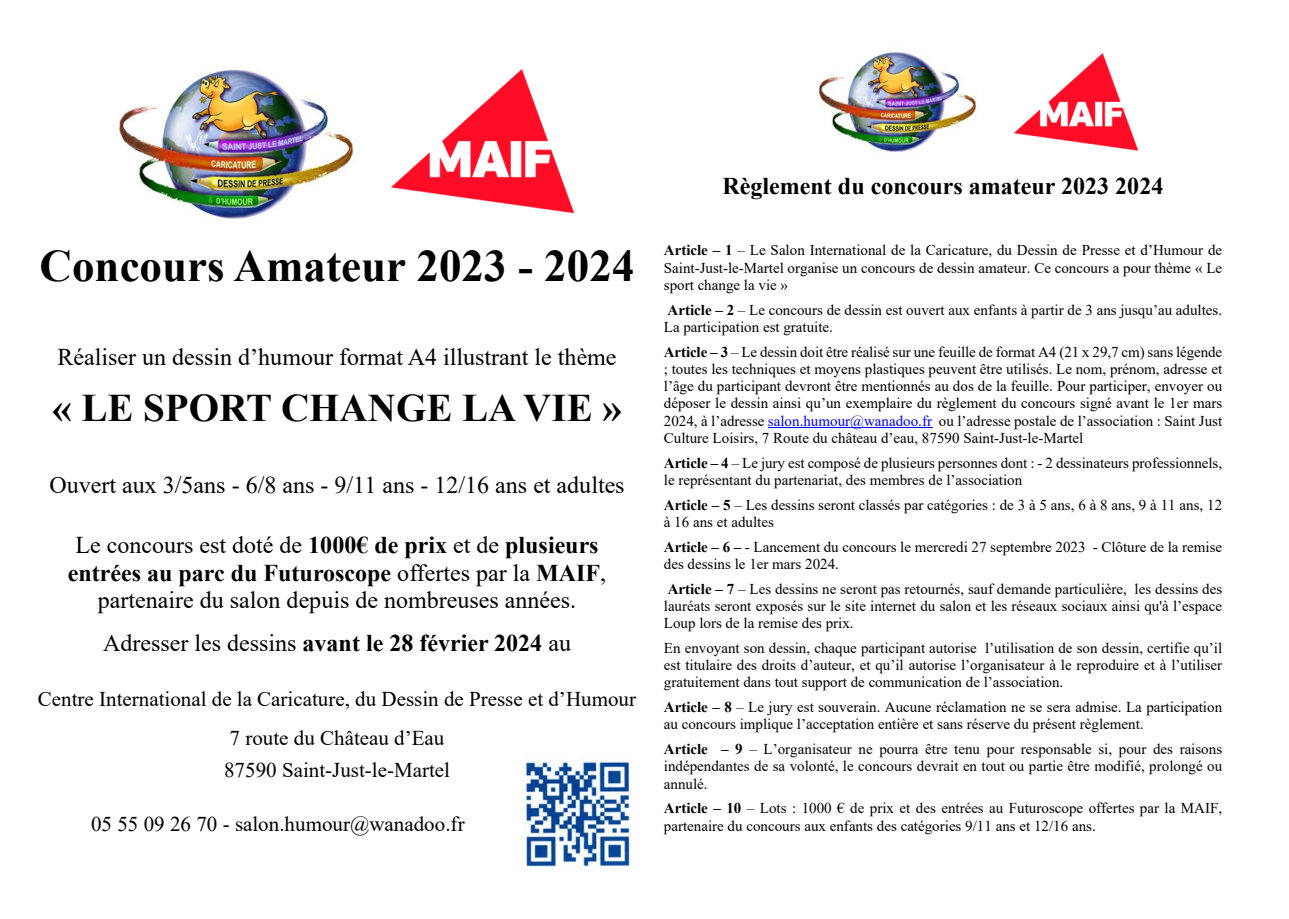
<style>
.page{position:relative;width:1289px;height:919px;background:#fff}
.page>*{position:absolute;margin:0;border:0;box-sizing:border-box;transform-origin:0 0}
.t1{font:700 45px "Times New Roman";color:#000}
.t2{font:700 39px "Times New Roman";color:#000}
.t3{font:24px/27.6px "Times New Roman";color:#000;text-align:center}
.t4{font:700 24px "Times New Roman";color:#000}
.t5{font:21px/39.2px "Times New Roman";color:#000;text-align:center}
.t6{font:15px/17.2px "Times New Roman";color:#000}
.s1{font-weight:700}
.s2{color:#00f}
</style>
<div class="page">
<img style="left:391px;top:69px;width:184px;height:145px">
<hr style="left:768px;top:427px;width:164px;height:1px;background:#00f">
<img style="left:118px;top:69px;width:236px;height:150px">
<img style="left:818px;top:52px;width:159px;height:100px">
<img style="left:1013px;top:53px;width:126px;height:98px">
<img style="left:522px;top:754px;width:108px;height:115px">
<h1 class="t1" style="left:39px;top:251px;width:596px">Concours Amateur 2023 - 2024</h1>
<h3 class="t3" style="left:57px;top:345px;width:560px">Réaliser un dessin d’humour format A4 illustrant le thème</h3>
<h2 class="t2" style="left:52px;top:394px;width:571px">« LE SPORT CHANGE LA VIE »</h2>
<h3 class="t3" style="left:49px;top:473px;width:576px">Ouvert aux 3/5ans - 6/8 ans - 9/11 ans - 12/16 ans et adultes</h3>
<h3 class="t3" style="left:68px;top:533px;width:540px">Le concours est doté de <span class="s1">1000€ de prix</span> et de <span class="s1">plusieurs entrées au parc du Futuroscope</span> offertes par la <span class="s1">MAIF</span>, partenaire du salon depuis de nombreuses années.</h3>
<h3 class="t3" style="left:103px;top:631px;width:469px">Adresser les dessins <span class="s1">avant le 28 février 2024</span> au</h3>
<h3 class="t5" style="left:38px;top:681px;width:599px">Centre International de la Caricature, du Dessin de Presse et d’Humour<br>7 route du Château d’Eau</h3>
<h3 class="t5" style="left:224px;top:752px;width:227px">87590 Saint-Just-le-Martel</h3>
<h3 class="t5" style="left:91px;top:806px;width:375px">05 55 09 26 70 - salon.humour@wanadoo.fr</h3>
<h3 class="t4" style="left:722px;top:178px;width:442px">Règlement du concours amateur 2023 2024</h3>
<p class="t6" style="left:664px;top:243px;width:560px;text-align:justify"><span class="s1">Article – 1</span> – Le Salon International de la Caricature, du Dessin de Presse et d’Humour de Saint-Just-le-Martel organise un concours de dessin amateur. Ce concours a pour thème « Le sport change la vie »</p>
<p class="t6" style="left:664px;top:302px;width:560px"><span class="s1">Article – 2</span> – Le concours de dessin est ouvert aux enfants à partir de 3 ans jusqu’au adultes.<br>La participation est gratuite.</p>
<p class="t6" style="left:664px;top:344px;width:560px;text-align:justify"><span class="s1">Article – 3</span> – Le dessin doit être réalisé sur une feuille de format A4 (21 x 29,7 cm) sans légende ; toutes les techniques et moyens plastiques peuvent être utilisés. Le nom, prénom, adresse et l’âge du participant devront être mentionnés au dos de la feuille. Pour participer, envoyer ou déposer le dessin ainsi qu’un exemplaire du règlement du concours signé avant le 1er mars 2024, à l’adresse <span class="s2">salon.humour@wanadoo.fr</span> ou l’adresse postale de l’association : Saint Just Culture Loisirs, 7 Route du château d’eau, 87590 Saint-Just-le-Martel</p>
<p class="t6" style="left:664px;top:455px;width:560px"><span class="s1">Article – 4</span> – Le jury est composé de plusieurs personnes dont : - 2 dessinateurs professionnels, le représentant du partenariat, des membres de l’association</p>
<p class="t6" style="left:664px;top:497px;width:560px"><span class="s1">Article – 5</span> – Les dessins seront classés par catégories : de 3 à 5 ans, 6 à 8 ans, 9 à 11 ans, 12 à 16 ans et adultes</p>
<p class="t6" style="left:664px;top:539px;width:560px"><span class="s1">Article – 6 –</span> - Lancement du concours le mercredi 27 septembre 2023 - Clôture de la remise des dessins le 1er mars 2024.</p>
<p class="t6" style="left:664px;top:581px;width:560px;text-align:justify"><span class="s1">Article – 7</span> – Les dessins ne seront pas retournés, sauf demande particulière, les dessins des lauréats seront exposés sur le site internet du salon et les réseaux sociaux ainsi qu'à l’espace Loup lors de la remise des prix.</p>
<p class="t6" style="left:664px;top:640px;width:560px;text-align:justify">En envoyant son dessin, chaque participant autorise l’utilisation de son dessin, certifie qu’il est titulaire des droits d’auteur, et qu’il autorise l’organisateur à le reproduire et à l’utiliser gratuitement dans tout support de communication de l’association.</p>
<p class="t6" style="left:664px;top:699px;width:560px"><span class="s1">Article – 8</span> – Le jury est souverain. Aucune réclamation ne se sera admise. La participation au concours implique l’acceptation entière et sans réserve du présent règlement.</p>
<p class="t6" style="left:664px;top:741px;width:560px;text-align:justify"><span class="s1">Article – 9</span> – L’organisateur ne pourra être tenu pour responsable si, pour des raisons indépendantes de sa volonté, le concours devrait en tout ou partie être modifié, prolongé ou annulé.</p>
<p class="t6" style="left:664px;top:801px;width:560px"><span class="s1">Article – 10</span> – Lots : 1000 € de prix et des entrées au Futuroscope offertes par la MAIF, partenaire du concours aux enfants des catégories 9/11 ans et 12/16 ans.</p>
</div>
